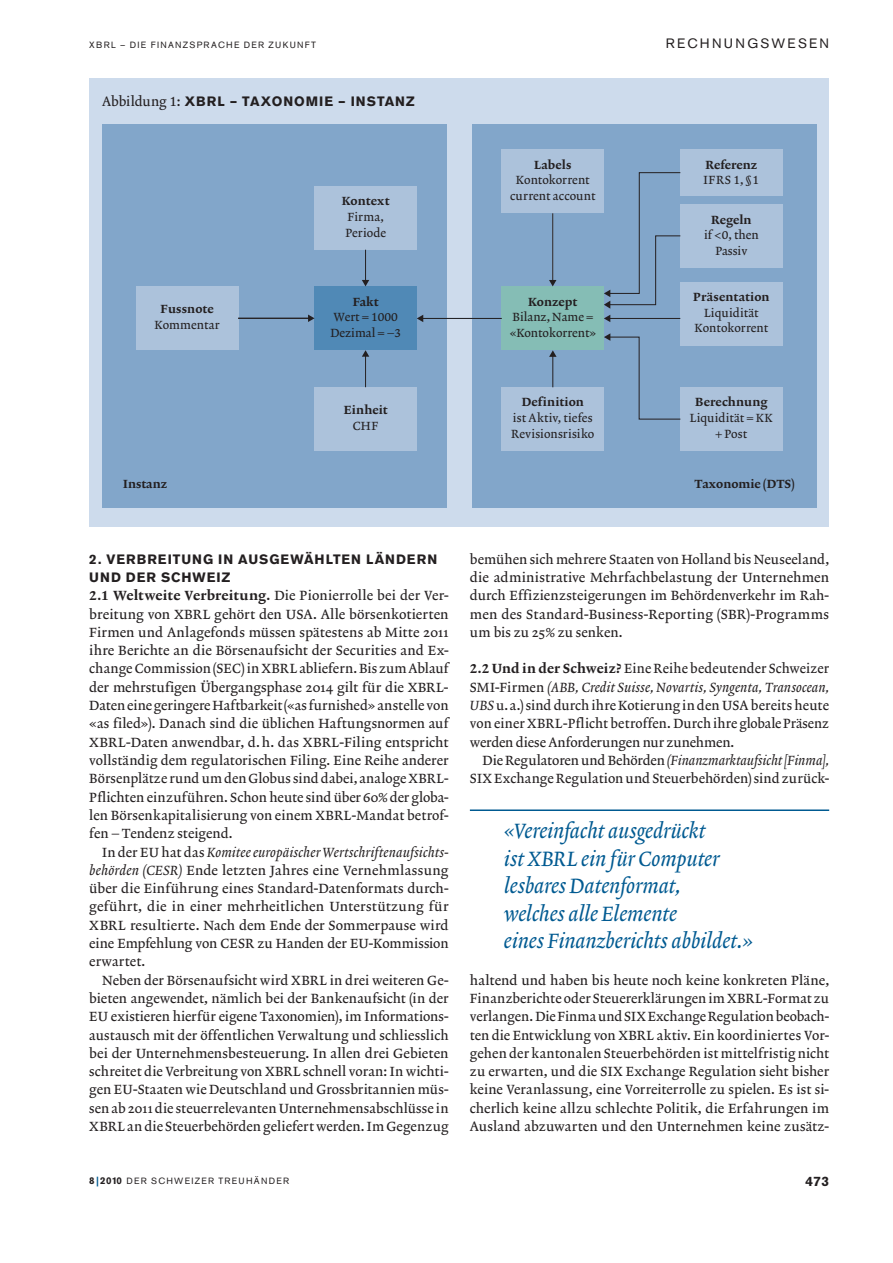
<style>
.page{position:relative;width:893px;height:1263px;background:#fff}
.page>*{position:absolute;margin:0;border:0;box-sizing:border-box;transform-origin:0 0}
.t1{font:21px/27.5px "Lexicon No 2 A Italic Txt";letter-spacing:-.005em;color:#005a91}
.t2{font:13.5px/18.3px "Lexicon No 2 A Roman Txt";letter-spacing:.005em;color:#231f20;text-align:justify}
.t3{font:13.5px "Lexicon No 2 A Italic Txt";letter-spacing:.005em;color:#231f20}
.t4{font:700 13.5px/18.3px "Akzidenz Grotesk BE";letter-spacing:.075em;color:#231f20}
.t5{font:13.5px "Akzidenz Grotesk BE";letter-spacing:.17em;color:#231f20}
.t6{font:12px/15.8px "Lexicon No 2 A Roman Txt";letter-spacing:.01em;color:#231f20;text-align:center}
.t7{font:12px "Lexicon No 2 D Roman Txt";color:#231f20}
.t8{font:12px/15.8px "Lexicon No 2 A Roman Tab";color:#231f20}
.t9{font:12px "Lexicon No 2 D Roman Txt";letter-spacing:.02em;color:#231f20}
.t10{font:9px "Akzidenz Grotesk BE";letter-spacing:.145em;color:#231f20}
.s1{font-family:"Lexicon No 2 A Roman Tab";font-weight:400}
.s2{font-family:"Lexicon No 2 D Roman Tab"}
.s3{font-family:"Lexicon No 2 A Roman Txt"}
.s4{font-family:"Lexicon No 2 A Italic Txt"}
.s5{font-weight:700;font-size:9.75px}
.s6{font-weight:700;font-size:9.75px;color:#005a91}
</style>
<div class="page">
<div style="left:89px;top:78px;width:740px;height:449px;background:#cddbec"></div>
<div style="left:102px;top:124px;width:344px;height:384px;background:#82a6ca"></div>
<div style="left:472px;top:124px;width:344px;height:384px;background:#82a6ca"></div>
<div style="left:315px;top:186px;width:102px;height:64px;background:#acc2db"></div>
<div style="left:502px;top:149px;width:102px;height:64px;background:#acc2db"></div>
<div style="left:502px;top:387px;width:102px;height:64px;background:#acc2db"></div>
<div style="left:680px;top:387px;width:102px;height:64px;background:#acc2db"></div>
<div style="left:680px;top:282px;width:102px;height:63px;background:#acc2db"></div>
<div style="left:680px;top:204px;width:102px;height:64px;background:#acc2db"></div>
<div style="left:680px;top:149px;width:102px;height:47px;background:#acc2db"></div>
<div style="left:315px;top:286px;width:102px;height:64px;background:#5089b6"></div>
<div style="left:502px;top:286px;width:102px;height:64px;background:#85bdb5"></div>
<div style="left:315px;top:387px;width:102px;height:64px;background:#acc2db"></div>
<div style="left:136px;top:286px;width:102px;height:64px;background:#acc2db"></div>
<hr style="left:422px;top:318px;width:80px;height:1px;background:#231f20">
<svg style="left:417px;top:315px;width:6px;height:7px"></svg>
<hr style="left:238px;top:318px;width:71px;height:1px;background:#231f20">
<svg style="left:308px;top:315px;width:7px;height:7px"></svg>
<hr style="left:365px;top:353px;width:1px;height:34px;background:#231f20">
<svg style="left:362px;top:350px;width:7px;height:7px"></svg>
<hr style="left:365px;top:250px;width:1px;height:31px;background:#231f20">
<svg style="left:362px;top:280px;width:7px;height:6px"></svg>
<hr style="left:552px;top:213px;width:1px;height:68px;background:#231f20">
<svg style="left:549px;top:280px;width:7px;height:6px"></svg>
<hr style="left:552px;top:354px;width:1px;height:33px;background:#231f20">
<svg style="left:549px;top:350px;width:8px;height:7px"></svg>
<hr style="left:609px;top:318px;width:71px;height:1px;background:#231f20">
<svg style="left:604px;top:315px;width:6px;height:7px"></svg>
<svg style="left:604px;top:333px;width:77px;height:87px"></svg>
<svg style="left:604px;top:172px;width:77px;height:137px"></svg>
<hr style="left:470px;top:809px;width:359px;height:2px;background:#005a91">
<p class="t10" style="left:89px;top:41px;width:228px">XBRL – DIE FINANZSPRACHE DER ZUKUNFT</p>
<p class="t4" style="left:102px;top:93px;width:314px"><span class="s1">Abbildung 1:</span> XBRL – TAXONOMIE – INSTANZ</p>
<p class="t7" style="left:160px;top:304px;width:55px">Fussnote</p>
<p class="t6" style="left:154px;top:318px;width:67px">Kommentar</p>
<p class="t7" style="left:342px;top:195px;width:49px">Kontext</p>
<p class="t6" style="left:345px;top:210px;width:42px;text-align:left">Firma,<br>Periode</p>
<p class="t7" style="left:353px;top:296px;width:27px">Fakt</p>
<p class="t8" style="left:330px;top:310px;width:72px">Wert = 1000<br>Dezimal = –3</p>
<p class="t7" style="left:344px;top:404px;width:45px">Einheit</p>
<p class="t6" style="left:353px;top:419px;width:27px">CHF</p>
<p class="t7" style="left:534px;top:159px;width:39px">Labels</p>
<p class="t6" style="left:510px;top:173px;width:87px">Kontokorrent current account</p>
<p class="t7" style="left:528px;top:296px;width:51px">Konzept</p>
<p class="t8" style="left:510px;top:310px;width:88px">Bilanz, Name = «Kontokorrent»</p>
<p class="t9" style="left:522px;top:397px;width:64px">Definition</p>
<p class="t6" style="left:511px;top:411px;width:85px;text-align:left">ist Aktiv, tiefes<br>Revisionsrisiko</p>
<p class="t5" style="left:666px;top:38px;width:165px">RECHNUNGSWESEN</p>
<p class="t7" style="left:705px;top:159px;width:53px">Referenz</p>
<p class="t8" style="left:704px;top:173px;width:57px">IFRS 1, §1</p>
<p class="t7" style="left:711px;top:214px;width:42px">Regeln</p>
<p class="t8" style="left:704px;top:228px;width:56px;text-align:center">if &lt;0, then<br>Passiv</p>
<p class="t7" style="left:693px;top:291px;width:78px">Präsentation</p>
<p class="t6" style="left:694px;top:306px;width:75px">Liquidität<br>Kontokorrent</p>
<p class="t7" style="left:695px;top:397px;width:74px">Berechnung</p>
<p class="t6" style="left:690px;top:411px;width:85px">Liquidität = KK + Post</p>
<p class="t7" style="left:123px;top:478px;width:45px">Instanz</p>
<p class="t7" style="left:694px;top:478px;width:102px">Taxonomie (DTS)</p>
<p class="t4" style="left:89px;top:551px;width:349px">2. VERBREITUNG IN AUSGEWÄHLTEN LÄNDERN<br>UND DER SCHWEIZ</p>
<p class="t2" style="left:89px;top:588px;width:361px"><span class="s2">2.1 Weltweite Verbreitung.</span> Die Pionierrolle bei der Ver&shy;breitung von XBRL gehört den USA. Alle börsenkotierten Firmen und Anlagefonds müssen spätestens ab Mitte 2011 ihre Berichte an die Börsenaufsicht der Securities and Ex&shy;change Commission (SEC) in XBRL abliefern. Bis zum Ablauf der mehrstufigen Übergangsphase 2014 gilt für die XBRL-Daten eine geringere Haftbarkeit («as furnished» anstelle von «as filed»). Danach sind die üblichen Haftungsnormen auf XBRL-Daten anwendbar, d. h. das XBRL-Filing entspricht vollständig dem regulatorischen Filing. Eine Reihe anderer Börsenplätze rund um den Globus sind dabei, analoge XBRL-Pflichten einzuführen. Schon heute sind über 60% der globa&shy;len Börsenkapitalisierung von einem XBRL-Mandat betrof&shy;fen – Tendenz steigend.</p>
<p class="t3" style="left:102px;top:845px;width:346px"><span class="s3">In der EU hat das</span> Komitee europäischer Wertschriftenaufsichts-</p>
<p class="t2" style="left:89px;top:862px;width:361px"><span class="s4">behörden (CESR)</span> Ende letzten Jahres eine Vernehmlassung über die Einführung eines Standard-Datenformats durch&shy;geführt, die in einer mehrheitlichen Unterstützung für XBRL resultierte. Nach dem Ende der Sommerpause wird eine Empfehlung von CESR zu Handen der EU-Kommission erwartet.</p>
<p class="t2" style="left:89px;top:972px;width:361px;text-indent:13px">Neben der Börsenaufsicht wird XBRL in drei weiteren Ge&shy;bieten angewendet, nämlich bei der Bankenaufsicht (in der EU existieren hierfür eigene Taxonomien), im Informations&shy;austausch mit der öffentlichen Verwaltung und schliesslich bei der Unternehmensbesteuerung. In allen drei Gebieten schreitet die Verbreitung von XBRL schnell voran: In wichti&shy;gen EU-Staaten wie Deutschland und Grossbritannien müs&shy;sen ab 2011 die steuerrelevanten Unternehmensabschlüsse in XBRL an die Steuerbehörden geliefert werden. Im Gegenzug</p>
<p class="t2" style="left:470px;top:551px;width:361px">bemühen sich mehrere Staaten von Holland bis Neuseeland, die administrative Mehrfachbelastung der Unternehmen durch Effizienzsteigerungen im Behördenverkehr im Rah&shy;men des Standard-Business-Reporting (SBR)-Programms um bis zu 25% zu senken.</p>
<p class="t2" style="left:470px;top:661px;width:361px"><span class="s2">2.2 Und in der Schweiz?</span> Eine Reihe bedeutender Schweizer</p>
<p class="t3" style="left:470px;top:681px;width:361px"><span class="s3">SMI-Firmen</span> (ABB, Credit Suisse, Novartis, Syngenta, Trans ocean,</p>
<p class="t2" style="left:470px;top:697px;width:361px"><span class="s4">UBS</span> u. a.) sind durch ihre Kotierung in den USA bereits heute von einer XBRL-Pflicht betroffen. Durch ihre globale Präsenz werden diese Anforderungen nur zunehmen.</p>
<p class="t3" style="left:483px;top:754px;width:348px"><span class="s3">Die Regulatoren und Behörden</span> (Finanzmarktaufsicht [Finma],</p>
<p class="t2" style="left:470px;top:771px;width:361px">SIX Exchange Regulation und Steuerbehörden) sind zurück-</p>
<h1 class="t1" style="left:504px;top:819px;width:251px">«Vereinfacht ausgedrückt<br>ist XBRL ein für Computer lesbares Datenformat,<br>welches alle Elemente<br>eines Finanzberichts abbildet.»</h1>
<p class="t2" style="left:470px;top:972px;width:361px">haltend und haben bis heute noch keine konkreten Pläne, Finanzberichte oder Steuer erklärungen im XBRL-Format zu verlangen. Die Finma und SIX Exchange Regu lation beobach&shy;ten die Entwicklung von XBRL aktiv. Ein koordiniertes Vor&shy;gehen der kantonalen Steuerbehörden ist mittelfristig nicht zu erwarten, und die SIX Exchange Regulation sieht bisher keine Veranlassung, eine Vorreiterrolle zu spielen. Es ist si&shy;cherlich keine allzu schlechte Politik, die Erfahrungen im Ausland abzuwarten und den Unternehmen keine zusätz-</p>
<p class="t10" style="left:89px;top:1177px;width:201px"><span class="s5">8</span> <span class="s6">|</span> <span class="s5">2010</span> DER SCHWEIZER TREUHÄNDER</p>
<p class="t4" style="left:805px;top:1173px;width:25px">473</p>
</div>
